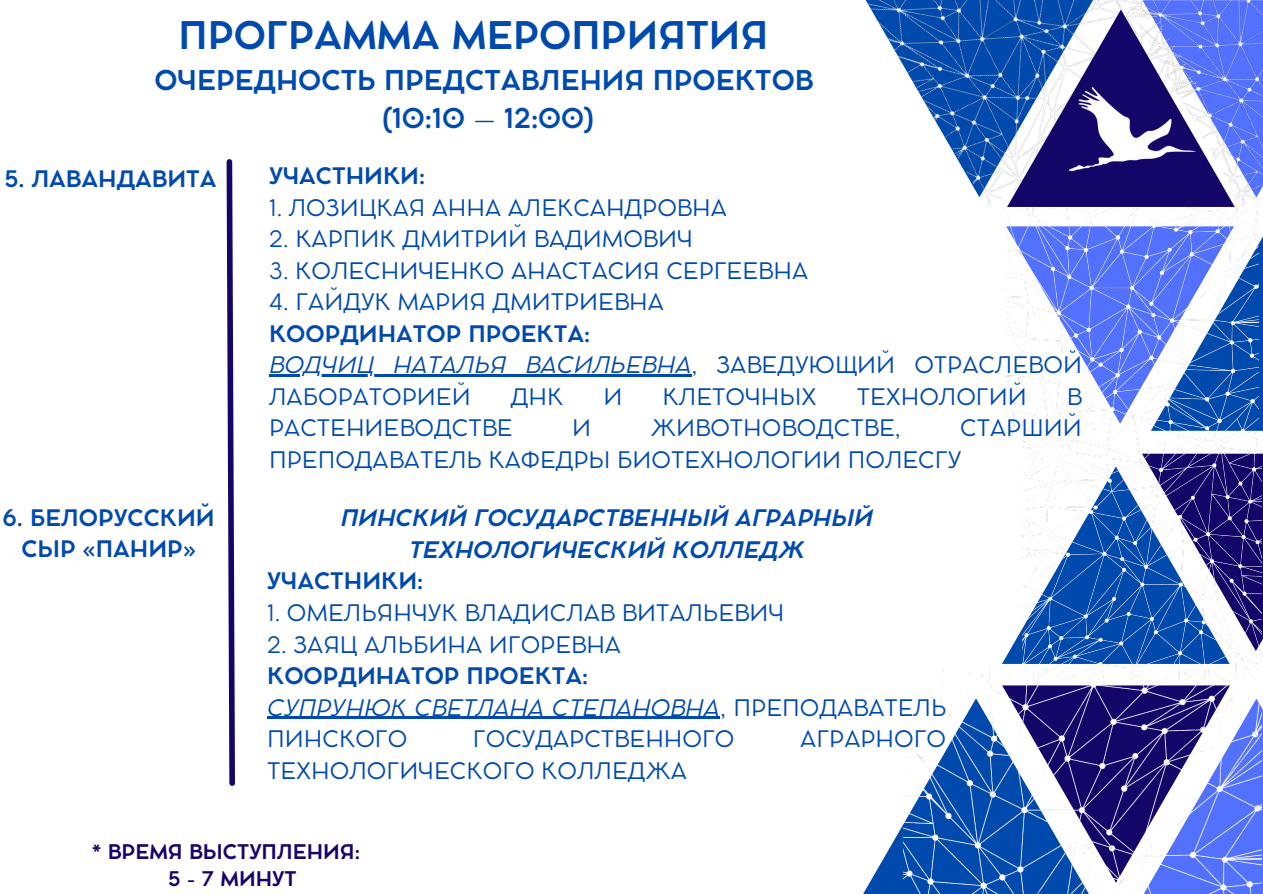
<style>
.page{position:relative;width:1263px;height:894px;background:#fff}
.page>*{position:absolute;margin:0;border:0;box-sizing:border-box;transform-origin:0 0}
.t1{font:700 37.65px "Cocomat Pro";color:#004aad}
.t2{font:700 27px "Cocomat Pro";color:#004aad}
.t3{font:22.5px/31.5px "Cocomat Pro";color:#004aad}
.t4{font:700 22.5px/30.3px "Cocomat Pro";color:#004aad;text-align:center}
.t5{font:italic 700 22.5px/31.5px "Cocomat Pro";color:#004aad;text-align:center}
.t6{font:italic 22.5px/31.5px "Cocomat Pro";color:#004aad}
.t7{font:700 19.95px "Cocomat Pro";color:#140669}
.s1{font-style:italic}
.s2{font-style:normal}
</style>
<div class="page">
<div style="left:1151px;top:233px;width:112px;height:197px;background:#004aad"></div>
<svg style="left:1002px;top:471px;width:21px;height:192px"></svg>
<img style="left:1006px;top:207px;width:253px;height:233px">
<img style="left:1023px;top:440px;width:239px;height:227px">
<svg style="left:863px;top:825px;width:40px;height:68px"></svg>
<img style="left:903px;top:667px;width:359px;height:226px">
<svg style="left:865px;top:0;width:261px;height:207px"></svg>
<img style="left:1033px;top:38px;width:197px;height:188px">
<img style="left:1126px;top:0;width:137px;height:207px">
<hr style="left:269px;top:374px;width:423px;height:2px;background:#004aad">
<hr style="left:267px;top:716px;width:453px;height:2px;background:#004aad">
<svg style="left:226px;top:159px;width:9px;height:627px"></svg>
<p class="t1" style="left:179px;top:21px;width:591px">ПРОГРАММА МЕРОПРИЯТИЯ</p>
<p class="t2" style="left:154px;top:70px;width:660px">ОЧЕРЕДНОСТЬ ПРЕДСТАВЛЕНИЯ ПРОЕКТОВ</p>
<p class="t2" style="left:382px;top:108px;width:214px">(10:10 – 12:00)</p>
<p class="t4" style="left:4px;top:165px;width:214px">5. ЛАВАНДАВИТА</p>
<p class="t4" style="left:269px;top:163px;width:157px">УЧАСТНИКИ:</p>
<p class="t3" style="left:269px;top:194px;width:459px">1. ЛОЗИЦКАЯ АННА АЛЕКСАНДРОВНА</p>
<p class="t3" style="left:269px;top:225px;width:425px">2. КАРПИК ДМИТРИЙ ВАДИМОВИЧ</p>
<p class="t3" style="left:269px;top:257px;width:540px">3. КОЛЕСНИЧЕНКО АНАСТАСИЯ СЕРГЕЕВНА</p>
<p class="t3" style="left:269px;top:288px;width:396px">4. ГАЙДУК МАРИЯ ДМИТРИЕВНА</p>
<p class="t4" style="left:269px;top:320px;width:323px">КООРДИНАТОР ПРОЕКТА:</p>
<p class="t3" style="left:269px;top:351px;width:814px"><span class="s1">ВОДЧИЦ НАТАЛЬЯ ВАСИЛЬЕВНА</span>, ЗАВЕДУЮЩИЙ ОТРАСЛЕВОЙ<br>ЛАБОРАТОРИЕЙ</p>
<p class="t3" style="left:511px;top:383px;width:54px">ДНК</p>
<p class="t3" style="left:603px;top:383px;width:20px">И</p>
<p class="t3" style="left:663px;top:383px;width:155px">КЛЕТОЧНЫХ</p>
<p class="t3" style="left:857px;top:383px;width:172px">ТЕХНОЛОГИЙ</p>
<p class="t3" style="left:1067px;top:383px;width:17px">В</p>
<p class="t3" style="left:269px;top:414px;width:245px">РАСТЕНИЕВОДСТВЕ</p>
<p class="t3" style="left:572px;top:414px;width:20px">И</p>
<p class="t3" style="left:651px;top:414px;width:251px">ЖИВОТНОВОДСТВЕ,</p>
<p class="t3" style="left:269px;top:414px;width:814px;text-indent:691px">СТАРШИЙ<br>ПРЕПОДАВАТЕЛЬ КАФЕДРЫ БИОТЕХНОЛОГИИ ПОЛЕСГУ</p>
<p class="t4" style="left:2px;top:505px;width:214px">6. БЕЛОРУССКИЙ<br>СЫР «ПАНИР»</p>
<p class="t5" style="left:341px;top:504px;width:533px">ПИНСКИЙ ГОСУДАРСТВЕННЫЙ АГРАРНЫЙ<br>ТЕХНОЛОГИЧЕСКИЙ КОЛЛЕДЖ</p>
<p class="t4" style="left:267px;top:568px;width:157px">УЧАСТНИКИ:</p>
<p class="t3" style="left:267px;top:598px;width:519px">1. ОМЕЛЬЯНЧУК ВЛАДИСЛАВ ВИТАЛЬЕВИЧ</p>
<p class="t3" style="left:267px;top:630px;width:355px">2. ЗАЯЦ АЛЬБИНА ИГОРЕВНА</p>
<p class="t4" style="left:267px;top:662px;width:323px">КООРДИНАТОР ПРОЕКТА:</p>
<p class="t6" style="left:267px;top:693px;width:681px">СУПРУНЮК СВЕТЛАНА СТЕПАНОВНА<span class="s2">, ПРЕПОДАВАТЕЛЬ<br>ПИНСКОГО</span></p>
<p class="t3" style="left:473px;top:724px;width:263px">ГОСУДАРСТВЕННОГО</p>
<p class="t3" style="left:800px;top:724px;width:147px">АГРАРНОГО</p>
<p class="t3" style="left:267px;top:756px;width:421px">ТЕХНОЛОГИЧЕСКОГО КОЛЛЕДЖА</p>
<p class="t7" style="left:92px;top:844px;width:270px">* ВРЕМЯ ВЫСТУПЛЕНИЯ:</p>
<p class="t7" style="left:168px;top:871px;width:130px">5 - 7 МИНУТ</p>
</div>
